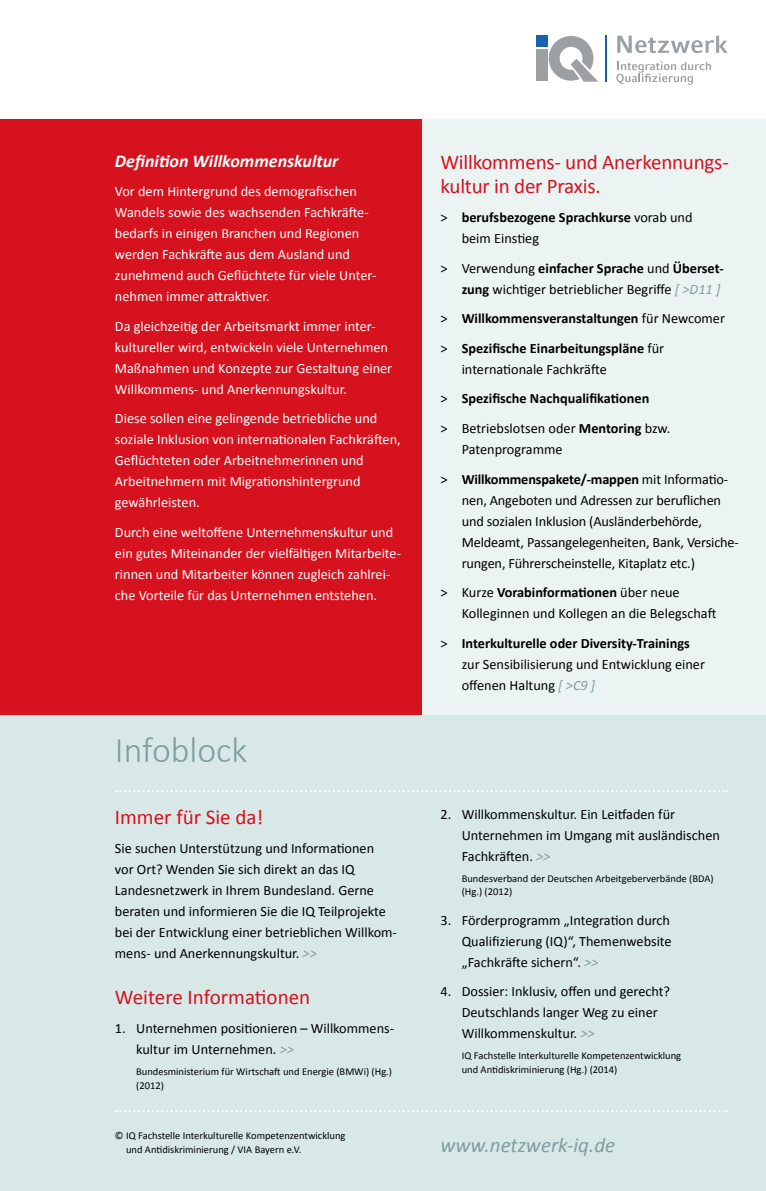
<style>
.page{position:relative;width:766px;height:1191px;background:#fff}
.page>*{position:absolute;margin:0;border:0;box-sizing:border-box;transform-origin:0 0}
.t1{font:300 36px "Calibri";color:#819d9f}
.t2{font:21px/24px "Calibri";letter-spacing:-.01em;color:#d5121e}
.t3{font:italic 21px "Calibri";color:#819d9f}
.t4{font:italic 700 18px "Calibri";color:#fff}
.t5{font:14.25px/21px "Calibri";color:#000}
.t6{font:14.25px/21px "Calibri";color:#fff}
.t7{font:700 14.25px/21px "Calibri";color:#000}
.t8{font:10.5px/13.5px "Calibri";color:#000}
.s1{font-weight:400}
.s2{font-weight:700}
.s3{font-style:italic;color:#819d9f}
</style>
<div class="page">
<div style="left:0;top:714px;width:765px;height:477px;background:#d8e8e7"></div>
<svg style="left:116px;top:790px;width:611px;height:2px"></svg>
<div style="left:536px;top:49px;width:11px;height:32px;background:#9ca0a3"></div>
<div style="left:536px;top:36px;width:11px;height:11px;background:#1961ac"></div>
<svg style="left:548px;top:36px;width:50px;height:46px"></svg>
<hr style="left:604px;top:35px;width:2px;height:47px;background:#1961ac">
<svg style="left:616px;top:61px;width:94px;height:24px"></svg>
<svg style="left:617px;top:36px;width:110px;height:17px"></svg>
<svg style="left:116px;top:1110px;width:611px;height:2px"></svg>
<div style="left:420px;top:119px;width:345px;height:595px;background:#ecf4f3"></div>
<div style="left:0;top:119px;width:421px;height:595px;background:#d5121e"></div>
<p class="t4" style="left:115px;top:149px;width:225px">Definition Willkommenskultur</p>
<p class="t6" style="left:115px;top:181px;width:263px">Vor dem Hintergrund des demografischen Wandels sowie des wachsenden Fachkräfte&shy;bedarfs in einigen Branchen und Regionen werden Fachkräfte aus dem Ausland und zunehmend auch Geflüchtete für viele Unter&shy;nehmen immer attraktiver.</p>
<p class="t6" style="left:115px;top:315px;width:279px">Da gleichzeitig der Arbeitsmarkt immer inter&shy;kultureller wird, entwickeln viele Unternehmen Maßnahmen und Konzepte zur Gestaltung einer Willkommens- und Anerkennungskultur.</p>
<p class="t6" style="left:115px;top:408px;width:287px">Diese sollen eine gelingende betriebliche und soziale Inklusion von internationalen Fachkräften, Geflüchteten oder Arbeitnehmerinnen und Arbeitnehmern mit Migrationshintergrund gewährleisten.</p>
<p class="t6" style="left:115px;top:521px;width:287px">Durch eine weltoffene Unternehmenskultur und ein gutes Miteinander der vielfältigen Mitarbeite&shy;rinnen und Mitarbeiter können zugleich zahlrei&shy;che Vorteile für das Unternehmen entstehen.</p>
<p class="t2" style="left:440px;top:150px;width:290px">Willkommens- und Anerkennungs&shy;kultur in der Praxis.</p>
<p class="t7" style="left:461px;top:207px;width:232px;text-indent:-21px"><span class="s1">&gt;</span> berufsbezogene Sprachkurse <span class="s1">vorab und beim Einstieg</span></p>
<p class="t5" style="left:440px;top:258px;width:285px;text-align:right">&gt; Verwendung <span class="s2">einfacher Sprache</span> und <span class="s2">Überset&shy;zung</span> wichtiger betrieblicher Begriffe <span class="s3">[ &gt;D11 ]</span></p>
<p class="t7" style="left:440px;top:308px;width:286px"><span class="s1">&gt;</span> Willkommensveranstaltungen <span class="s1">für Newcomer</span></p>
<p class="t7" style="left:461px;top:338px;width:204px;text-indent:-21px"><span class="s1">&gt;</span> Spezifische Einarbeitungspläne <span class="s1">für internationale Fachkräfte</span></p>
<p class="t7" style="left:440px;top:388px;width:210px"><span class="s1">&gt;</span> Spezifische Nachqualifikationen</p>
<p class="t5" style="left:461px;top:418px;width:210px;text-indent:-21px">&gt; Betriebslotsen oder <span class="s2">Mentoring</span> bzw.<br>Patenprogramme</p>
<p class="t5" style="left:461px;top:468px;width:279px;text-indent:-21px">&gt; <span class="s2">Willkommenspakete/-mappen</span> mit Informatio&shy;nen, Angeboten und Adressen zur beruflichen und sozialen Inklusion (Ausländerbehörde, Meldeamt, Passangelegenheiten, Bank, Versiche&shy;rungen, Führerscheinstelle, Kitaplatz etc.)</p>
<p class="t5" style="left:461px;top:582px;width:256px;text-indent:-21px">&gt; Kurze <span class="s2">Vorabinformationen</span> über neue<br>Kolleginnen und Kollegen an die Belegschaft</p>
<p class="t5" style="left:461px;top:632px;width:245px;text-indent:-21px">&gt; <span class="s2">Interkulturelle oder Diversity-Trainings </span>zur Sensibilisierung und Entwicklung einer offenen Haltung <span class="s3">[ &gt;C9 ]</span></p>
<h1 class="t1" style="left:115px;top:727px;width:134px">Infoblock</h1>
<p class="t2" style="left:115px;top:805px;width:150px">Immer für Sie da!</p>
<p class="t5" style="left:115px;top:838px;width:283px">Sie suchen Unterstützung und Informationen<br>vor Ort? Wenden Sie sich direkt an das IQ Landesnetzwerk in Ihrem Bundesland. Gerne beraten und informieren Sie die IQ Teilprojekte bei der Entwicklung einer betrieblichen Willkom&shy;mens- und Anerkennungskultur. <span class="s3">&gt;&gt;</span></p>
<p class="t2" style="left:115px;top:984px;width:197px">Weitere Informationen</p>
<p class="t5" style="left:136px;top:1017px;width:259px;text-indent:-21px">1. Unternehmen positionieren – Willkommens&shy;kultur im Unternehmen. <span class="s3">&gt;&gt;</span></p>
<p class="t8" style="left:136px;top:1064px;width:257px">Bundesministerium für Wirtschaft und Energie (BMWi) (Hg.) (2012)</p>
<p class="t5" style="left:461px;top:803px;width:260px;text-indent:-21px">2. Willkommenskultur. Ein Leitfaden für<br>Unternehmen im Umgang mit ausländischen<br>Fachkräften. <span class="s3">&gt;&gt;</span></p>
<p class="t8" style="left:461px;top:871px;width:253px">Bundesverband der Deutschen Arbeitgeberverbände (BDA) (Hg.) (2012)</p>
<p class="t5" style="left:461px;top:909px;width:211px;text-align:justify;text-indent:-21px">3. Förderprogramm „Integration durch Qualifizierung (IQ)“, Themenwebsite „Fachkräfte sichern“. <span class="s3">&gt;&gt;</span></p>
<p class="t5" style="left:461px;top:981px;width:210px;text-indent:-21px">4. Dossier: Inklusiv, offen und gerecht?<br>Deutschlands langer Weg zu einer<br>Willkommenskultur. <span class="s3">&gt;&gt;</span></p>
<p class="t8" style="left:461px;top:1049px;width:221px">IQ Fachstelle Interkulturelle Kompetenzentwicklung und Antidiskriminierung (Hg.) (2014)</p>
<p class="t8" style="left:126px;top:1129px;width:221px;text-indent:-11px">© IQ Fachstelle Interkulturelle Kompetenzentwicklung und Antidiskriminierung / VIA Bayern e.V.</p>
<h2 class="t3" style="left:440px;top:1130px;width:176px">www.netzwerk-iq.de</h2>
</div>
